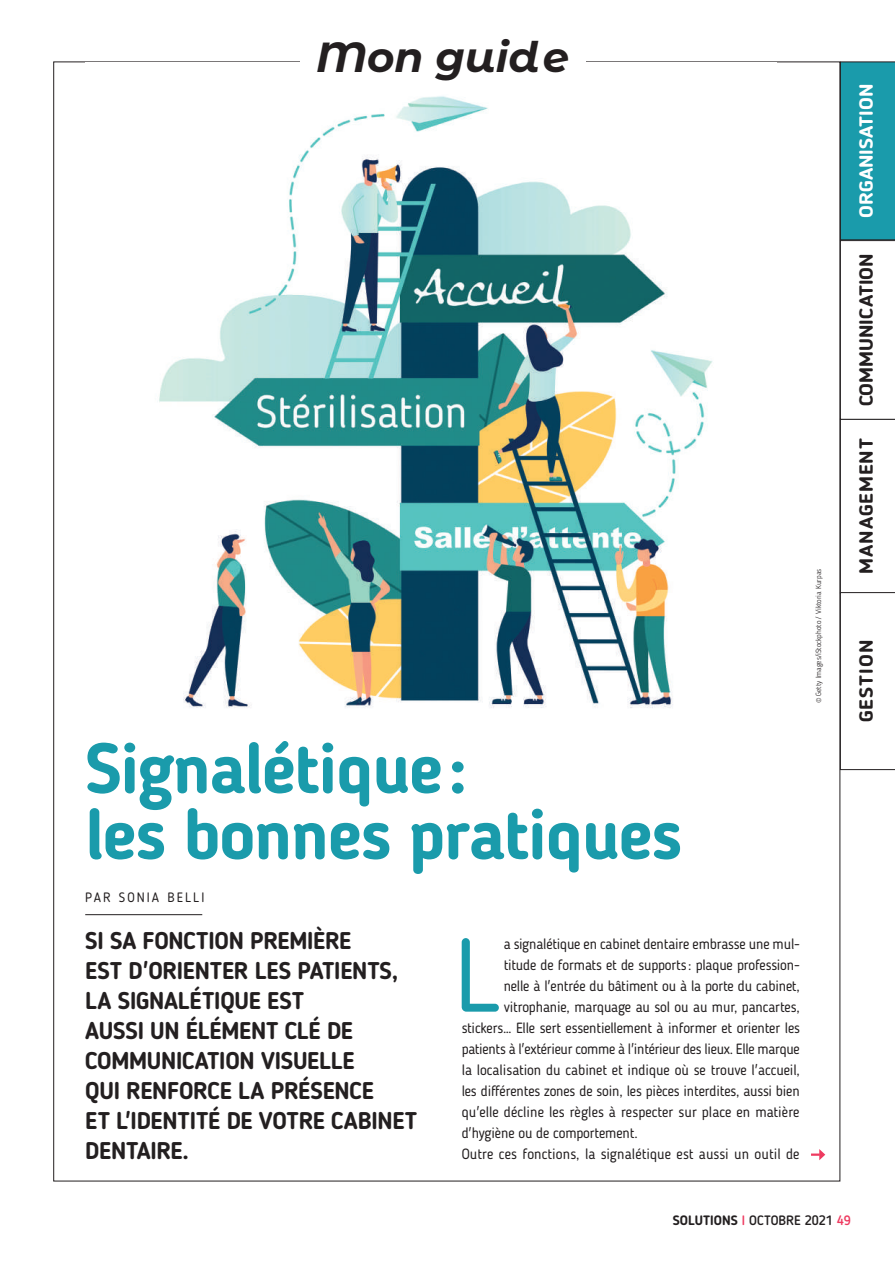
<style>
.page{position:relative;width:895px;height:1268px;background:#fff}
.page>*{position:absolute;margin:0;border:0;box-sizing:border-box;transform-origin:0 0}
.t1{font:102.75px "Blogger Sans";color:#1a9bab}
.t2{font:700 70.5px/66px "Blogger Sans";letter-spacing:-.02em;color:#1a9bab}
.t3{font:italic 700 42px "Montserrat Alternates";color:#231f20}
.t4{font:700 24px/30px "Blogger Sans";letter-spacing:-.01em;color:#231f20}
.t5{font:700 18.9px "Blogger Sans";letter-spacing:.04em;color:#231f20;scale:1.11 1}
.t6{font:700 18.9px "Blogger Sans";color:#231f20;scale:1.11 1}
.t7{font:700 18.9px "Blogger Sans";color:#fff;scale:1.11 1}
.t8{font:14.7px "Blogger Sans";letter-spacing:-.01em;color:#231f20}
.t9{font:500 13.5px "Blogger Sans";color:#231f20}
.t10{font:13.5px "Blogger Sans";letter-spacing:.16em;color:#231f20}
.t11{font:300 7.5px "Blogger Sans";color:#231f20}
.s1{font-weight:700}
.s2{color:#ee3b60}
</style>
<div class="page">
<svg style="left:840px;top:61px;width:55px;height:708px"></svg>
<svg style="left:811px;top:1149px;width:14px;height:11px"></svg>
<hr style="left:85px;top:914px;width:117px;height:1px;background:#231f20">
<img style="left:159px;top:96px;width:554px;height:612px">
<h3 class="t3" style="left:316px;top:27px;width:254px">Mon guide</h3>
<h2 class="t2" style="left:85px;top:734px;width:598px">Signalétique:<br>les bonnes pratiques</h2>
<p class="t10" style="left:85px;top:888px;width:121px">PAR SONIA BELLI</p>
<h3 class="t4" style="left:85px;top:924px;width:333px">SI SA FONCTION PREMIÈRE<br>EST D'ORIENTER LES PATIENTS,<br>LA SIGNALÉTIQUE EST<br>AUSSI UN ÉLÉMENT CLÉ DE<br>COMMUNICATION VISUELLE<br>QUI RENFORCE LA PRÉSENCE<br>ET L'IDENTITÉ DE VOTRE CABINET<br>DENTAIRE.</h3>
<h1 class="t1" style="left:454px;top:914px;width:47px">L</h1>
<p class="t8" style="left:504px;top:934px;width:297px">a signalétique en cabinet dentaire embrasse une mul-</p>
<p class="t8" style="left:504px;top:955px;width:297px">titude de formats et de supports: plaque profession-</p>
<p class="t8" style="left:504px;top:976px;width:298px">nelle à l'entrée du bâtiment ou à la porte du cabinet,</p>
<p class="t8" style="left:504px;top:997px;width:297px">vitrophanie, marquage au sol ou au mur, pancartes,</p>
<p class="t8" style="left:461px;top:1018px;width:340px">stickers… Elle sert essentiellement à informer et orienter les</p>
<p class="t8" style="left:461px;top:1039px;width:340px">patients à l'extérieur comme à l'intérieur des lieux. Elle marque</p>
<p class="t8" style="left:461px;top:1060px;width:340px">la localisation du cabinet et indique où se trouve l'accueil,</p>
<p class="t8" style="left:461px;top:1081px;width:339px">les différentes zones de soin, les pièces interdites, aussi bien</p>
<p class="t8" style="left:461px;top:1102px;width:339px">qu'elle décline les règles à respecter sur place en matière</p>
<p class="t8" style="left:461px;top:1123px;width:177px">d'hygiène ou de comportement.</p>
<p class="t8" style="left:461px;top:1144px;width:339px">Outre ces fonctions, la signalétique est aussi un outil de</p>
<p class="t11" style="left:814px;top:703px;width:136px;rotate:-90deg">© Getty Images/iStockphoto / Viktoria Kurpas</p>
<p class="t7" style="left:854px;top:218px;width:122px;rotate:-90deg">ORGANISATION</p>
<p class="t6" style="left:854px;top:406px;width:139px;rotate:-90deg">COMMUNICATION</p>
<p class="t5" style="left:854px;top:574px;width:124px;rotate:-90deg">MANAGEMENT</p>
<p class="t5" style="left:854px;top:722px;width:75px;rotate:-90deg">GESTION</p>
<p class="t9" style="left:672px;top:1211px;width:180px"><span class="s1">SOLUTIONS</span> <span class="s2">I</span> OCTOBRE 2021 <span class="s2">49</span></p>
</div>
